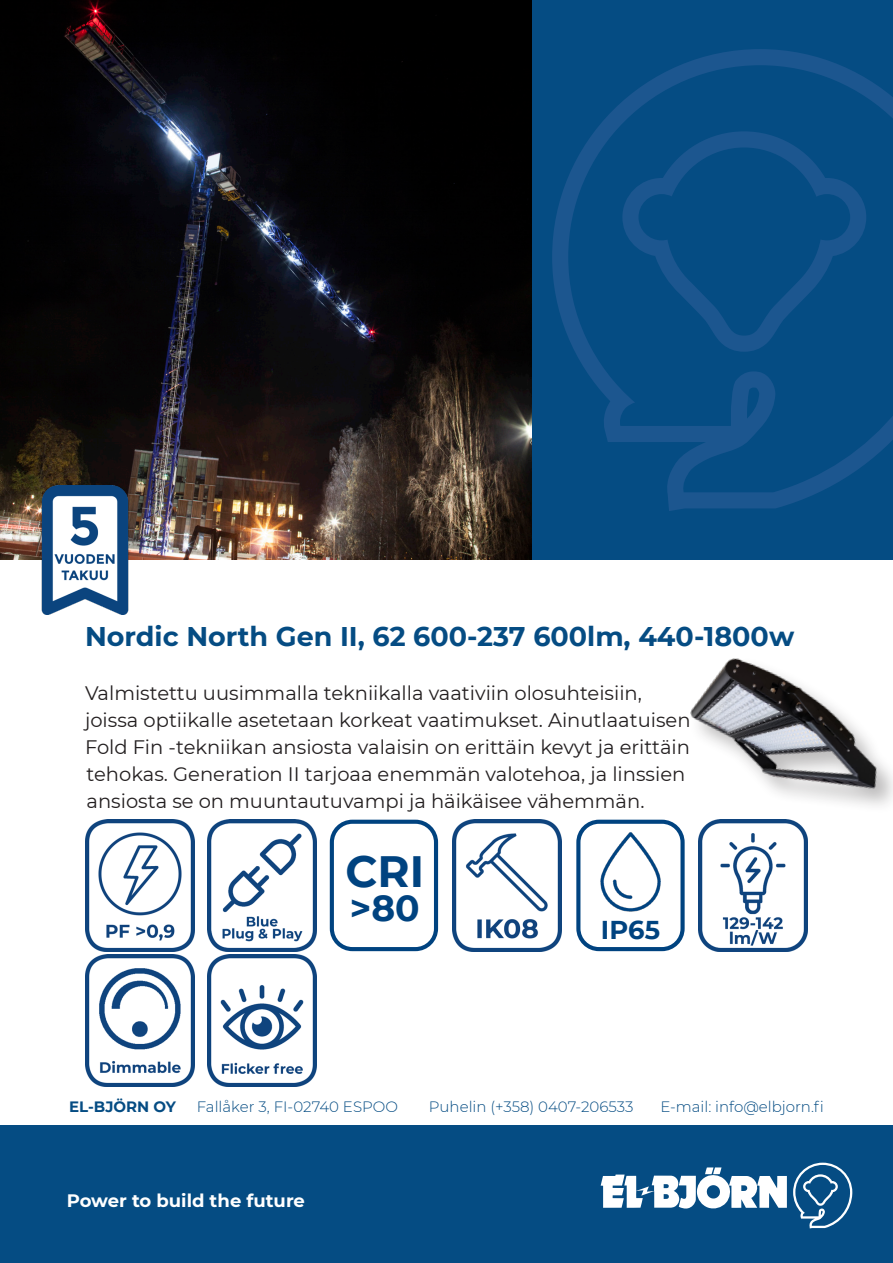
<style>
.page{position:relative;width:893px;height:1263px;background:#fff}
.page>*{position:absolute;margin:0;border:0;box-sizing:border-box;transform-origin:0 0}
.t1{font:700 43.8px "Montserrat";color:#004380}
.t2{font:700 36.15px "Montserrat";color:#004380}
.t3{font:700 27px "Montserrat";color:#054c83}
.t4{font:700 25.8px "Montserrat";color:#004380}
.t5{font:19.5px "Montserrat";color:#231f20}
.t6{font:700 18px "Montserrat";color:#fff}
.t7{font:300 15px "Montserrat";color:#054c83}
.t8{font:700 15px "Montserrat";color:#054c83}
</style>
<div class="page">
<div style="left:0;top:1126px;width:893px;height:137px;background:#054c83"></div>
<svg style="left:601px;top:1167px;width:186px;height:42px"></svg>
<svg style="left:793px;top:1163px;width:59px;height:65px"></svg>
<img style="left:0;top:0;width:533px;height:559px">
<div style="left:533px;top:0;width:360px;height:559px;background:#054c83"></div>
<svg style="left:552px;top:49px;width:341px;height:462px"></svg>
<svg style="left:622px;top:131px;width:244px;height:221px"></svg>
<div style="left:330px;top:820px;width:108px;height:131px;border:4px solid #004380;border-radius:21px"></div>
<img style="left:581px;top:825px;width:80px;height:87px">
<div style="left:576px;top:820px;width:109px;height:131px;border:4px solid #004380;border-radius:21px"></div>
<img style="left:85px;top:820px;width:109px;height:131px">
<img style="left:453px;top:820px;width:109px;height:131px">
<img style="left:207px;top:820px;width:110px;height:131px">
<img style="left:699px;top:862px;width:109px;height:89px">
<img style="left:85px;top:955px;width:109px;height:131px">
<img style="left:41px;top:486px;width:88px;height:129px">
<img style="left:207px;top:955px;width:110px;height:131px">
<img style="left:660px;top:658px;width:233px;height:204px">
<p class="t3" style="left:85px;top:616px;width:711px">Nordic North Gen II, 62 600-237 600lm, 440-1800w</p>
<p class="t5" style="left:85px;top:679px;width:558px">Valmistettu uusimmalla tekniikalla vaativiin olosuhteisiin,</p>
<p class="t5" style="left:85px;top:706px;width:607px">joissa optiikalle asetetaan korkeat vaatimukset. Ainutlaatuisen</p>
<p class="t5" style="left:85px;top:733px;width:606px">Fold Fin -tekniikan ansiosta valaisin on erittäin kevyt ja erittäin</p>
<p class="t5" style="left:87px;top:760px;width:600px">tehokas. Generation II tarjoaa enemmän valotehoa, ja linssien</p>
<p class="t5" style="left:87px;top:787px;width:559px">ansiosta se on muuntautuvampi ja häikäisee vähemmän.</p>
<p class="t1" style="left:345px;top:840px;width:80px">CRI</p>
<p class="t2" style="left:350px;top:882px;width:71px">&gt;80</p>
<p class="t4" style="left:601px;top:912px;width:61px">IP65</p>
<p class="t8" style="left:69px;top:1096px;width:108px">EL-BJÖRN OY</p>
<p class="t7" style="left:197px;top:1097px;width:203px">Fallåker 3, FI-02740 ESPOO</p>
<p class="t7" style="left:429px;top:1097px;width:206px">Puhelin (+358) 0407-206533</p>
<p class="t7" style="left:660px;top:1097px;width:165px">E-mail: info@elbjorn.fi</p>
<p class="t6" style="left:67px;top:1188px;width:240px">Power to build the future</p>
</div>
